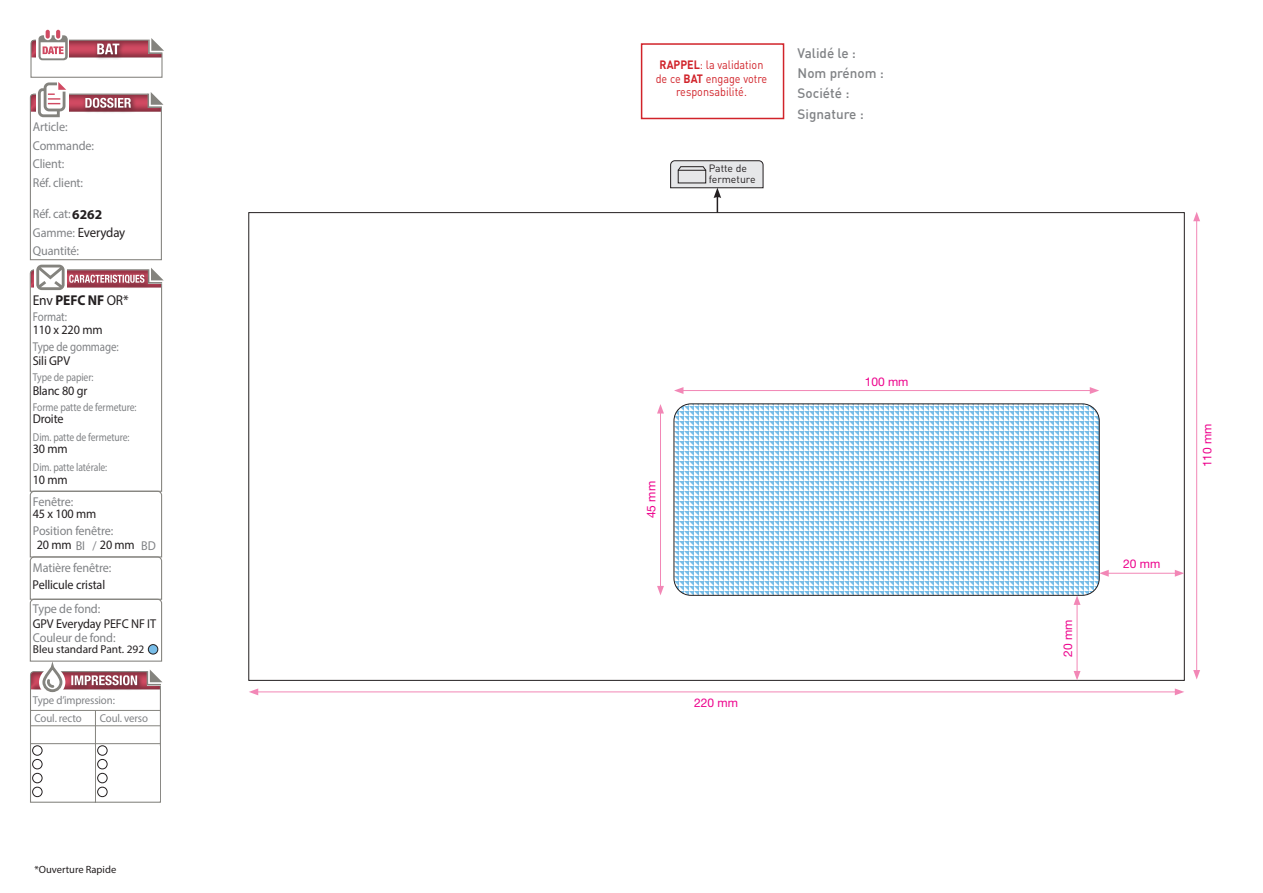
<style>
.page{position:relative;width:1263px;height:893px;background:#fff}
.page>*{position:absolute;margin:0;border:0;box-sizing:border-box;transform-origin:0 0}
.t1{font:14.25px "Myriad Pro";color:#231f20;scale:.95 1}
.t2{font:500 13.5px/20.2px "DIN";color:#808285}
.t3{font:13.5px "Myriad Pro";letter-spacing:-.015em;color:#231f20;scale:.95 1}
.t4{font:12.9px/18.5px "Myriad Pro";letter-spacing:-.01em;color:#808285;scale:.95 1}
.t5{font:12.9px "Myriad Pro";letter-spacing:-.01em;color:#231f20;scale:.95 1}
.t6{font:12.9px "Myriad Pro";letter-spacing:-.01em;color:#808285;scale:.85 1}
.t7{font:12px/13.5px "DIN";color:#d1232a;text-align:center;scale:.9 1}
.t8{font:12px "Helvetica Neue";color:#ed028c}
.t9{font:11.4px "Myriad Pro";letter-spacing:-.01em;color:#808285;scale:.85 1}
.t10{font:11.4px/18.3px "Myriad Pro";letter-spacing:-.01em;color:#808285;scale:.95 1}
.t11{font:11.4px "Myriad Pro";color:#231f20}
.t12{font:10.5px "Myriad Pro";color:#231f20}
.t13{font:10.5px/10.5px "DIN";color:#231f20}
.s1{font-weight:700;font-size:13.5px;color:#231f20}
.s2{font-size:12.9px;color:#808285}
.s3{font-weight:700}
.s4{color:#231f20}
</style>
<div class="page">
<svg style="left:674px;top:405px;width:424px;height:190px"></svg>
<div style="left:674px;top:403px;width:426px;height:193px;border:1px solid #231f20;border-radius:17px"></div>
<div style="left:42px;top:665px;width:20px;height:27px;border:3px solid #84837e;border-radius:9px"></div>
<svg style="left:29px;top:30px;width:135px;height:632px"></svg>
<svg style="left:30px;top:669px;width:132px;height:134px"></svg>
<svg style="left:670px;top:160px;width:94px;height:53px"></svg>
<div style="left:641px;top:43px;width:143px;height:76px;border:2px solid #d1232a"></div>
<hr style="left:1196px;top:219px;width:1px;height:453px;background:#f287b6">
<svg style="left:1193px;top:670px;width:7px;height:9px"></svg>
<svg style="left:1193px;top:212px;width:7px;height:9px"></svg>
<hr style="left:256px;top:691px;width:921px;height:1px;background:#f287b6">
<svg style="left:249px;top:688px;width:9px;height:7px"></svg>
<svg style="left:1175px;top:688px;width:9px;height:7px"></svg>
<hr style="left:681px;top:390px;width:411px;height:1px;background:#f287b6">
<svg style="left:674px;top:387px;width:9px;height:7px"></svg>
<svg style="left:1090px;top:387px;width:9px;height:7px"></svg>
<hr style="left:660px;top:411px;width:1px;height:177px;background:#f287b6">
<svg style="left:657px;top:586px;width:7px;height:9px"></svg>
<svg style="left:657px;top:404px;width:7px;height:10px"></svg>
<hr style="left:1077px;top:602px;width:1px;height:71px;background:#f287b6">
<svg style="left:1073px;top:671px;width:7px;height:9px"></svg>
<svg style="left:1073px;top:595px;width:7px;height:10px"></svg>
<hr style="left:1106px;top:573px;width:71px;height:1px;background:#f287b6">
<svg style="left:1099px;top:570px;width:10px;height:7px"></svg>
<svg style="left:1175px;top:570px;width:9px;height:7px"></svg>
<p class="t4" style="left:33px;top:118px;width:66px">Article:<br>Commande:<br>Client:<br>Réf. client:</p>
<p class="t4" style="left:33px;top:204px;width:74px">Réf. cat:<span class="s1">6262</span></p>
<p class="t3" style="left:33px;top:225px;width:99px"><span class="s2">Gamme:</span> Everyday</p>
<p class="t4" style="left:33px;top:241px;width:50px">Quantité:</p>
<p class="t1" style="left:33px;top:291px;width:102px">Env <span class="s3">PEFC NF</span> OR*</p>
<p class="t5" style="left:33px;top:321px;width:75px">110 x 220 mm</p>
<p class="t5" style="left:33px;top:353px;width:41px">Sili GPV</p>
<p class="t5" style="left:33px;top:383px;width:59px">Blanc 80 gr</p>
<p class="t5" style="left:33px;top:411px;width:34px">Droite</p>
<p class="t5" style="left:33px;top:441px;width:38px">30 mm</p>
<p class="t5" style="left:33px;top:471px;width:38px">10 mm</p>
<p class="t6" style="left:33px;top:309px;width:42px">Format:</p>
<p class="t6" style="left:33px;top:339px;width:102px">Type de gommage:</p>
<p class="t9" style="left:33px;top:370px;width:73px">Type de papier:</p>
<p class="t9" style="left:33px;top:400px;width:123px">Forme patte de fermeture:</p>
<p class="t9" style="left:33px;top:430px;width:115px">Dim. patte de fermeture:</p>
<p class="t9" style="left:33px;top:460px;width:89px">Dim. patte latérale:</p>
<p class="t4" style="left:33px;top:492px;width:44px">Fenêtre:</p>
<p class="t4" style="left:33px;top:523px;width:109px;line-height:14.4px">Position fenêtre:<br><span class="s4">20 mm</span> BI / <span class="s4">20 mm</span></p>
<p class="t5" style="left:33px;top:506px;width:69px">45 x 100 mm</p>
<p class="t4" style="left:33px;top:558px;width:84px">Matière fenêtre:</p>
<p class="t5" style="left:33px;top:577px;width:78px">Pellicule cristal</p>
<p class="t4" style="left:141px;top:536px;width:17px">BD</p>
<p class="t4" style="left:33px;top:600px;width:72px">Type de fond:</p>
<p class="t4" style="left:33px;top:628px;width:88px">Couleur de fond:</p>
<p class="t5" style="left:33px;top:616px;width:131px">GPV Everyday PEFC NF IT</p>
<p class="t11" style="left:33px;top:642px;width:113px">Bleu standard Pant. 292</p>
<p class="t10" style="left:33px;top:690px;width:88px">Type d’impression:<br>Coul. recto</p>
<p class="t10" style="left:100px;top:709px;width:52px">Coul. verso</p>
<p class="t12" style="left:34px;top:863px;width:83px">*Ouverture Rapide</p>
<p class="t7" style="left:656px;top:58px;width:125px"><span class="s3">RAPPEL</span>: la validation de ce <span class="s3">BAT</span> engage votre responsabilité.</p>
<p class="t13" style="left:709px;top:163px;width:48px">Patte de fermeture</p>
<p class="t2" style="left:798px;top:42px;width:88px">Validé le :<br>Nom prénom :<br>Société :<br>Signature :</p>
<p class="t8" style="left:644px;top:518px;width:39px;rotate:-90deg">45 mm</p>
<p class="t8" style="left:694px;top:696px;width:45px">220 mm</p>
<p class="t8" style="left:865px;top:374px;width:45px">100 mm</p>
<p class="t8" style="left:1061px;top:656px;width:39px;rotate:-90deg">20 mm</p>
<p class="t8" style="left:1123px;top:557px;width:39px">20 mm</p>
<p class="t8" style="left:1200px;top:467px;width:45px;rotate:-90deg">110 mm</p>
</div>
